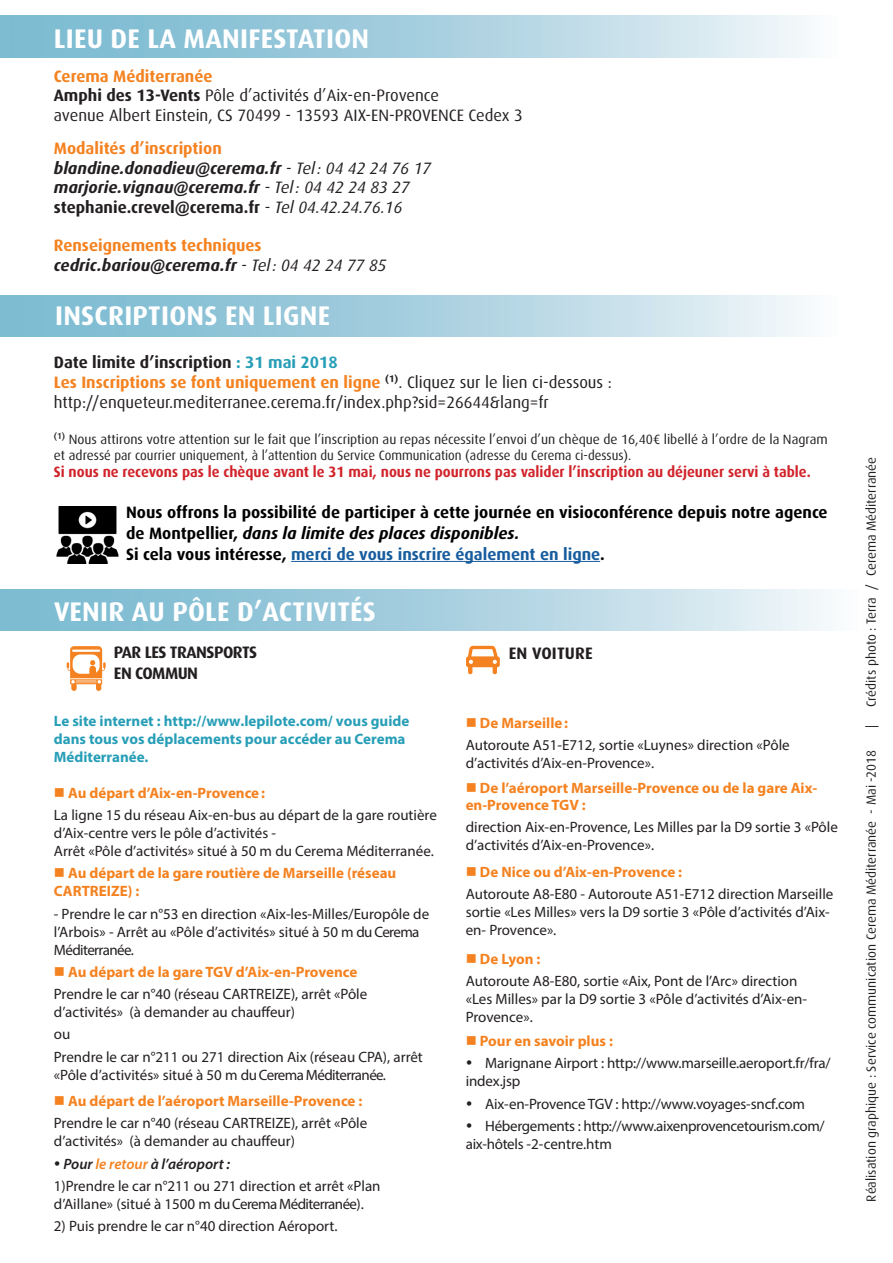
<style>
.page{position:relative;width:893px;height:1263px;background:#fff}
.page>*{position:absolute;margin:0;border:0;box-sizing:border-box;transform-origin:0 0}
.t1{font:700 27px "Dax OT";letter-spacing:.01em;color:#fff}
.t2{font:700 16.65px "Dax OT";letter-spacing:-.03em;color:#231f20}
.t3{font:700 16.65px "Dax OT";letter-spacing:.01em;color:#231f20}
.t4{font:16.5px/19.8px "Dax OT";color:#231f20}
.t5{font:700 16.5px "Dax OT";color:#f58220}
.t6{font:700 16.5px/21px "Dax OT";color:#000}
.t7{font:italic 700 16.5px "Dax OT";color:#231f20}
.t8{font:700 16.5px "Dax OT";color:#231f20}
.t9{font:700 16.5px "Dax OT";color:#175d9e}
.t10{font:15px/18px "Myriad Pro";color:#231f20}
.t11{font:700 15px/18px "Myriad Pro";color:#f58220}
.t12{font:700 15px/18px "Myriad Pro";color:#279eb7}
.t13{font:700 15px "Dax OT";color:#d1232a;scale:.95 1}
.t14{font:15px/18px "Myriad Pro";letter-spacing:-.02em;color:#231f20}
.t15{font:italic 600 15px "Myriad Pro";color:#231f20}
.t16{font:13.5px/16.5px "Dax OT";color:#231f20}
.t17{font:13.2px "Dax OT";color:#231f20}
.s1{font-weight:700}
.s2{font-weight:400}
.s3{font-weight:400;font-style:italic}
.s4{color:#279eb7}
.s5{font-weight:400;color:#231f20}
.s6{font-style:italic}
.s7{color:#000}
.s8{color:#f58220}
</style>
<div class="page">
<svg style="left:0;top:16px;width:808px;height:41px;background:#a9d1e0"></svg>
<svg style="left:0;top:589px;width:828px;height:42px;background:#aad1e0"></svg>
<svg style="left:466px;top:646px;width:34px;height:28px"></svg>
<svg style="left:67px;top:646px;width:39px;height:45px"></svg>
<div style="left:0;top:295px;width:838px;height:41px;background:linear-gradient(to right,#6fb3cc,#eef4f8)"></div>
<hr style="left:291px;top:561px;width:309px;height:1px;background:#175d9e">
<img style="left:56px;top:506px;width:63px;height:57px">
<p class="t1" style="left:54px;top:24px;width:317px">LIEU DE LA MANIFESTATION</p>
<p class="t5" style="left:54px;top:67px;width:160px">Cerema Méditerranée</p>
<p class="t4" style="left:54px;top:86px;width:470px"><span class="s1">Amphi des 13-Vents</span> Pôle d’activités d’Aix-en-Provence<br>avenue Albert Einstein, CS 70499 - 13593 AIX-EN-PROVENCE Cedex 3</p>
<p class="t5" style="left:54px;top:139px;width:170px">Modalités d’inscription</p>
<p class="t7" style="left:54px;top:158px;width:379px">blandine.donadieu@cerema.fr <span class="s2">- Tel: 04 42 24 76 17</span></p>
<p class="t7" style="left:54px;top:178px;width:357px">marjorie.vignau@cerema.fr <span class="s2">- Tel: 04 42 24 83 27</span></p>
<p class="t8" style="left:54px;top:198px;width:350px">stephanie.crevel@cerema.fr <span class="s3">- Tel 04.42.24.76.16</span></p>
<p class="t5" style="left:54px;top:236px;width:209px">Renseignements techniques</p>
<p class="t7" style="left:54px;top:256px;width:334px">cedric.bariou@cerema.fr <span class="s2">- Tel: 04 42 24 77 85</span></p>
<p class="t1" style="left:55px;top:301px;width:277px">INSCRIPTIONS EN LIGNE</p>
<p class="t8" style="left:54px;top:353px;width:285px">Date limite d’inscription <span class="s4">: 31 mai 2018</span></p>
<p class="t5" style="left:54px;top:373px;width:559px">Les Inscriptions se font uniquement en ligne <sup>(1)</sup><span class="s5">. Cliquez sur le lien ci-dessous :</span></p>
<p class="t4" style="left:54px;top:392px;width:497px">http://enqueteur.mediterranee.cerema.fr/index.php?sid=26644&amp;lang=fr</p>
<p class="t16" style="left:54px;top:431px;width:775px"><sup>(1)</sup> Nous attirons votre attention sur le fait que l’inscription au repas nécessite l’envoi d’un chèque de 16,40€ libellé à l’ordre de la Nagram et adressé par courrier uniquement, à l’attention du Service Communication (adresse du Cerema ci-dessus).</p>
<p class="t13" style="left:54px;top:463px;width:798px">Si nous ne recevons pas le chèque avant le 31 mai, nous ne pourrons pas valider l’inscription au déjeuner servi à table.</p>
<p class="t6" style="left:126px;top:502px;width:703px">Nous offrons la possibilité de participer à cette journée en visioconférence depuis notre agence de Montpellier, <span class="s6">dans la limite des places disponibles.</span></p>
<p class="t9" style="left:126px;top:545px;width:480px"><span class="s7">Si cela vous intéresse,</span> merci de vous inscrire également en ligne<span class="s7">.</span></p>
<p class="t1" style="left:54px;top:596px;width:324px">VENIR AU PÔLE D’ACTIVITÉS</p>
<p class="t2" style="left:114px;top:643px;width:145px">PAR LES TRANSPORTS</p>
<p class="t3" style="left:509px;top:643px;width:86px">EN VOITURE</p>
<p class="t2" style="left:114px;top:663px;width:86px">EN COMMUN</p>
<p class="t12" style="left:54px;top:711px;width:357px">Le site internet : http://www.lepilote.com/ vous guide dans tous vos déplacements pour accéder au Cerema<br>Méditerranée.</p>
<p class="t11" style="left:54px;top:783px;width:213px">■ Au départ d’Aix-en-Provence:</p>
<p class="t10" style="left:54px;top:806px;width:384px">La ligne 15 du réseau Aix-en-bus au départ de la gare routière d’Aix-centre vers le pôle d’activités -<br>Arrêt «Pôle d’activités» situé à 50 m du Cerema Méditerranée.</p>
<p class="t11" style="left:54px;top:864px;width:344px">■ Au départ de la gare routière de Marseille (réseau<br>CARTREIZE) :</p>
<p class="t10" style="left:54px;top:904px;width:377px">- Prendre le car n°53 en direction «Aix-les-Milles/Europôle de l’Arbois» - Arrêt au «Pôle d’activités» situé à 50 m du Cerema<br>Méditerranée.</p>
<p class="t11" style="left:54px;top:962px;width:305px">■ Au départ de la gare TGV d’Aix-en-Provence</p>
<p class="t10" style="left:54px;top:985px;width:315px">Prendre le car n°40 (réseau CARTREIZE), arrêt «Pôle d’activités» (à demander au chauffeur)</p>
<p class="t10" style="left:54px;top:1025px;width:18px">ou</p>
<p class="t10" style="left:54px;top:1047px;width:371px">Prendre le car n°211 ou 271 direction Aix (réseau CPA), arrêt «Pôle d’activités» situé à 50 m du Cerema Méditerranée.</p>
<p class="t11" style="left:54px;top:1091px;width:310px">■ Au départ de l’aéroport Marseille-Provence :</p>
<p class="t10" style="left:54px;top:1114px;width:315px">Prendre le car n°40 (réseau CARTREIZE), arrêt «Pôle d’activités» (à demander au chauffeur)</p>
<p class="t15" style="left:54px;top:1154px;width:178px">• Pour <span class="s8">le retour</span> à l’aéroport :</p>
<p class="t10" style="left:54px;top:1176px;width:328px">1)Prendre le car n°211 ou 271 direction et arrêt «Plan d’Aillane» (situé à 1500 m du Cerema Méditerranée).</p>
<p class="t10" style="left:54px;top:1217px;width:285px">2) Puis prendre le car n°40 direction Aéroport.</p>
<p class="t11" style="left:466px;top:713px;width:104px">■ De Marseille:</p>
<p class="t10" style="left:466px;top:736px;width:325px">Autoroute A51-E712, sortie «Luynes» direction «Pôle d’activités d’Aix-en-Provence».</p>
<p class="t11" style="left:466px;top:779px;width:353px;line-height:16.6px">■ De l’aéroport Marseille-Provence ou de la gare Aix&shy;en-Provence TGV :</p>
<p class="t10" style="left:466px;top:818px;width:374px">direction Aix-en-Provence, Les Milles par la D9 sortie 3 «Pôle d’activités d’Aix-en-Provence».</p>
<p class="t11" style="left:466px;top:862px;width:218px">■ De Nice ou d’Aix-en-Provence :</p>
<p class="t10" style="left:466px;top:885px;width:369px">Autoroute A8-E80 - Autoroute A51-E712 direction Marseille sortie «Les Milles» vers la D9 sortie 3 «Pôle d’activités d’Aix&shy;en- Provence».</p>
<p class="t11" style="left:466px;top:949px;width:76px">■ De Lyon :</p>
<p class="t10" style="left:466px;top:971px;width:343px">Autoroute A8-E80, sortie «Aix, Pont de l’Arc» direction «Les Milles» par la D9 sortie 3 «Pôle d’activités d’Aix-en-<br>Provence».</p>
<p class="t11" style="left:466px;top:1031px;width:149px">■ Pour en savoir plus :</p>
<p class="t10" style="left:466px;top:1054px;width:366px">• Marignane Airport : http://www.marseille.aeroport.fr/fra/ index.jsp</p>
<p class="t10" style="left:466px;top:1094px;width:341px">• Aix-en-Provence TGV : http://www.voyages-sncf.com</p>
<p class="t14" style="left:466px;top:1116px;width:361px">• Hébergements : http://www.aixenprovencetourism.com/ aix-hôtels -2-centre.htm</p>
<p class="t17" style="left:864px;top:707px;width:252px;rotate:-90deg">Crédits photo : Terra / Cerema Méditerranée</p>
<p class="t17" style="left:864px;top:728px;width:5px;rotate:-90deg">|</p>
<p class="t17" style="left:864px;top:1201px;width:453px;rotate:-90deg">Réalisation graphique : Service communication Cerema Méditerranée - Mai -2018</p>
</div>
